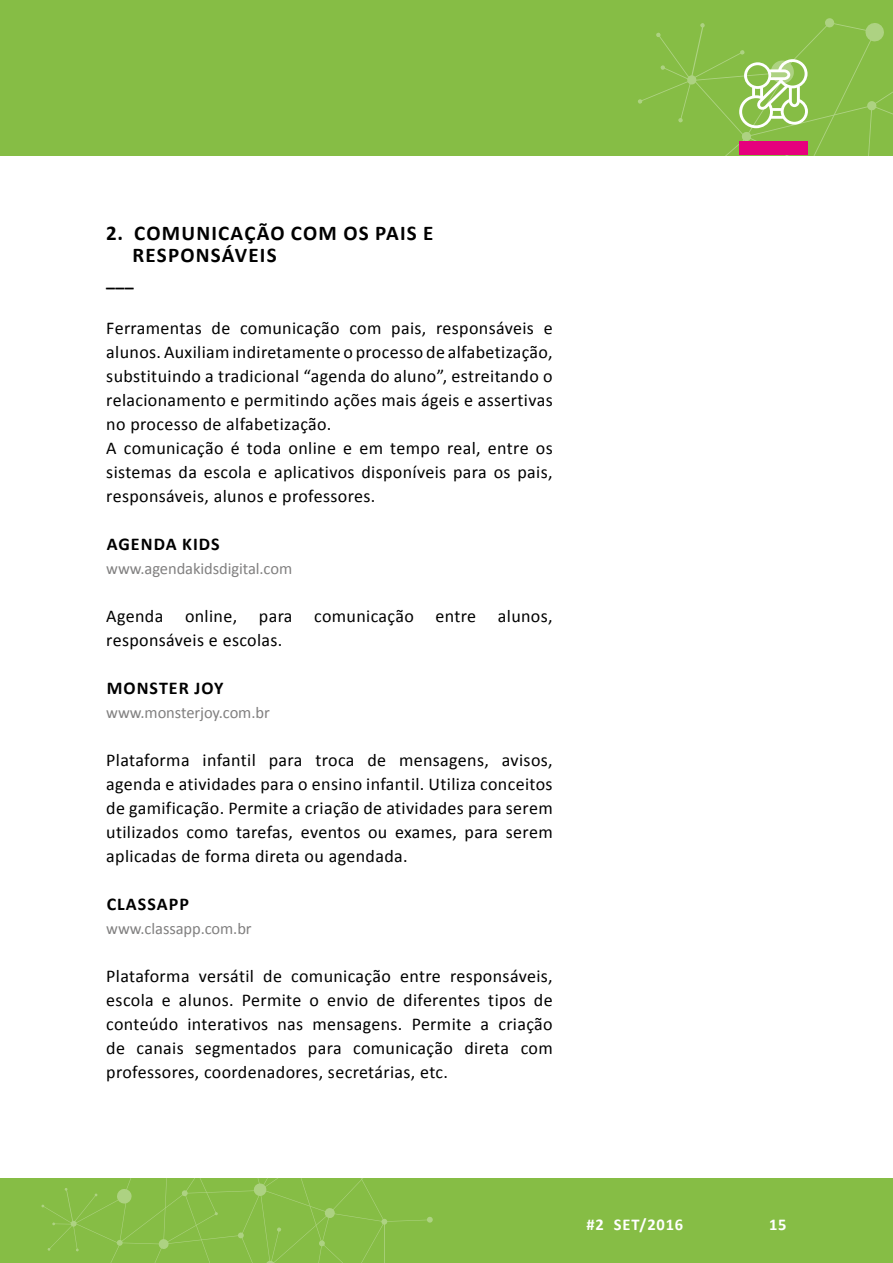
<style>
.page{position:relative;width:893px;height:1263px;background:#fff}
.page>*{position:absolute;margin:0;border:0;box-sizing:border-box;transform-origin:0 0}
.t1{font:700 21px/22.5px "Calibri";letter-spacing:.06em;color:#000}
.t2{font:18px/24px "Calibri";letter-spacing:.02em;color:#000}
.t3{font:700 18px "Calibri";letter-spacing:.06em;color:#000}
.t4{font:16.5px "Calibri";letter-spacing:-.005em;color:#818080}
.t5{font:700 16.5px "Calibri";letter-spacing:.05em;color:#fff}
</style>
<div class="page">
<div style="left:0;top:1178px;width:893px;height:85px;background:#86bd45"></div>
<div style="left:0;top:0;width:893px;height:155px;background:#86bd45"></div>
<svg style="left:427px;top:1216px;width:6px;height:7px"></svg>
<svg style="left:41px;top:1178px;width:389px;height:85px"></svg>
<svg style="left:638px;top:18px;width:255px;height:137px"></svg>
<div style="left:739px;top:141px;width:69px;height:14px;background:#e6007d"></div>
<p class="t1" style="left:133px;top:221px;width:302px;text-indent:-26px">2. COMUNICAÇÃO COM OS PAIS E<br>RESPONSÁVEIS</p>
<p class="t3" style="left:106px;top:267px;width:29px">___</p>
<p class="t2" style="left:106px;top:316px;width:448px">Ferramentas de comunicação com pais, responsáveis e alunos. Auxiliam indiretamente o processo de alfabetização, substituindo a tradicional “agenda do aluno”, estreitando o relacionamento e permitindo ações mais ágeis e assertivas no processo de alfabetização.<br>A comunicação é toda online e em tempo real, entre os sistemas da escola e aplicativos disponíveis para os pais, responsáveis, alunos e professores.</p>
<p class="t3" style="left:107px;top:531px;width:115px">AGENDA KIDS</p>
<p class="t4" style="left:106px;top:557px;width:187px">www.agendakidsdigital.com</p>
<p class="t2" style="left:106px;top:604px;width:448px">Agenda online, para comunicação entre alunos, responsáveis e escolas.</p>
<p class="t3" style="left:107px;top:675px;width:118px">MONSTER JOY</p>
<p class="t4" style="left:106px;top:701px;width:165px">www.monsterjoy.com.br</p>
<p class="t2" style="left:106px;top:748px;width:448px;text-align:justify">Plataforma infantil para troca de mensagens, avisos, agenda e atividades para o ensino infantil. Utiliza conceitos de gamificação. Permite a criação de atividades para serem utilizados como tarefas, eventos ou exames, para serem aplicadas de forma direta ou agendada.</p>
<p class="t3" style="left:107px;top:891px;width:84px">CLASSAPP</p>
<p class="t4" style="left:106px;top:917px;width:147px">www.classapp.com.br</p>
<p class="t2" style="left:106px;top:964px;width:448px;text-align:justify">Plataforma versátil de comunicação entre responsáveis, escola e alunos. Permite o envio de diferentes tipos de conteúdo interativos nas mensagens. Permite a criação de canais segmentados para comunicação direta com professores, coordenadores, secretárias, etc.</p>
<p class="t5" style="left:586px;top:1213px;width:98px">#2 SET/2016</p>
<p class="t5" style="left:769px;top:1213px;width:19px">15</p>
</div>
